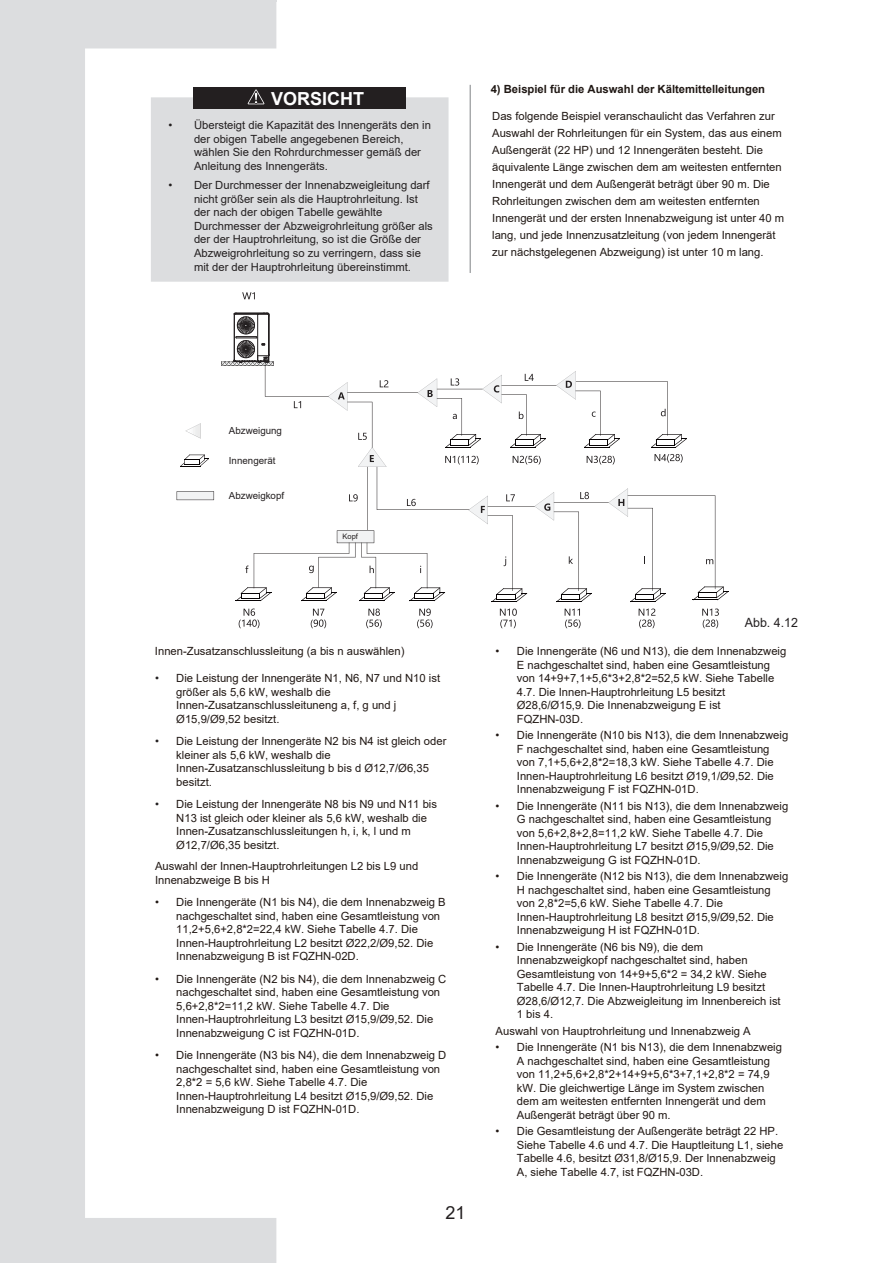
<style>
.page{position:relative;width:893px;height:1263px;background:#fff}
.page>*{position:absolute;margin:0;border:0;box-sizing:border-box;transform-origin:0 0}
.t1{font:700 18px "Arial";color:#fff}
.t2{font:18px "Arial";color:#231f20}
.t3{font:12.75px "Arial";color:#231f20}
.t4{font:11.25px/13.5px "Arial";color:#211814}
.t5{font:11.25px/17px "Arial";color:#201814}
.t6{font:11.25px/13.5px "Arial";color:#231f20}
.t7{font:700 11.25px "Arial";color:#201814}
.t8{font:9.75px "Arial";color:#231f20}
.t9{font:7.5px "Arial";color:#231f20}
.s1{color:#231f20}
</style>
<div class="page">
<svg style="left:0;top:2px;width:276px;height:1261px"></svg>
<hr style="left:0;top:0;width:276px;height:2px;background:#dcdddf">
<div style="left:151px;top:97px;width:298px;height:185px;background:#dcdddf"></div>
<div style="left:193px;top:87px;width:213px;height:21px;background:#231f20"></div>
<svg style="left:248px;top:89px;width:16px;height:15px"></svg>
<svg style="left:239px;top:608px;width:20px;height:20px"></svg>
<svg style="left:366px;top:608px;width:16px;height:20px"></svg>
<svg style="left:500px;top:608px;width:17px;height:20px"></svg>
<svg style="left:565px;top:608px;width:16px;height:20px"></svg>
<svg style="left:639px;top:608px;width:16px;height:20px"></svg>
<svg style="left:702px;top:608px;width:17px;height:20px"></svg>
<svg style="left:311px;top:609px;width:15px;height:19px"></svg>
<svg style="left:417px;top:608px;width:16px;height:20px"></svg>
<svg style="left:242px;top:292px;width:13px;height:7px"></svg>
<svg style="left:186px;top:423px;width:15px;height:16px"></svg>
<svg style="left:177px;top:491px;width:37px;height:9px"></svg>
<svg style="left:180px;top:454px;width:29px;height:13px"></svg>
<svg style="left:221px;top:313px;width:508px;height:289px"></svg>
<hr style="left:470px;top:85px;width:1px;height:188px;background:#808285">
<h1 class="t1" style="left:271px;top:86px;width:95px">VORSICHT</h1>
<p class="t6" style="left:194px;top:119px;width:238px;text-indent:-26px">• Übersteigt die Kapazität des Innengeräts den in der obigen Tabelle angegebenen Bereich, wählen Sie den Rohrdurchmesser gemäß der Anleitung des Innengeräts.</p>
<p class="t6" style="left:194px;top:179px;width:240px;text-indent:-26px">• Der Durchmesser der Innenabzweigleitung darf nicht größer sein als die Hauptrohrleitung. Ist der nach der obigen Tabelle gewählte Durchmesser der Abzweigrohrleitung größer als der der Hauptrohrleitung, so ist die Größe der Abzweigrohrleitung so zu verringern, dass sie mit der der Hauptrohrleitung übereinstimmt.</p>
<p class="t7" style="left:491px;top:81px;width:276px">4) Beispiel für die Auswahl der Kältemittelleitungen</p>
<p class="t5" style="left:492px;top:107px;width:294px">Das folgende Beispiel veranschaulicht das Verfahren zur Auswahl der Rohrleitungen für ein System, das aus einem Außengerät (22 HP) und 12 Innengeräten besteht. Die äquivalente Länge zwischen dem am weitesten entfernten Innengerät und dem Außengerät beträgt über 90 m. Die Rohrleitungen zwischen dem am weitesten entfernten Innengerät und der ersten Innenabzweigung ist unter 40 m lang, und jede Innenzusatzleitung (von jedem Innengerät zur nächstgelegenen Abzweigung) ist unter 10 m lang.</p>
<p class="t8" style="left:229px;top:424px;width:55px">Abzweigung</p>
<p class="t8" style="left:229px;top:454px;width:48px">Innengerät</p>
<p class="t8" style="left:229px;top:488px;width:57px">Abzweigkopf</p>
<p class="t9" style="left:343px;top:531px;width:17px">Kopf</p>
<p class="t4" style="left:155px;top:644px;width:251px">Innen-Zusatzanschlussleitung (a bis n auswählen)</p>
<p class="t4" style="left:176px;top:672px;width:265px;text-indent:-21px"><span class="s1">•</span> Die Leistung der Innengeräte N1, N6, N7 und N10 ist größer als 5,6 kW, weshalb die Innen-Zusatzanschlussleituneng a, f, g und j Ø15,9/Ø9,52 besitzt.</p>
<p class="t4" style="left:176px;top:735px;width:272px;text-indent:-21px"><span class="s1">•</span> Die Leistung der Innengeräte N2 bis N4 ist gleich oder kleiner als 5,6 kW, weshalb die Innen-Zusatzanschlussleitung b bis d Ø12,7/Ø6,35 besitzt.</p>
<p class="t4" style="left:176px;top:798px;width:262px;text-indent:-21px"><span class="s1">•</span> Die Leistung der Innengeräte N8 bis N9 und N11 bis N13 ist gleich oder kleiner als 5,6 kW, weshalb die Innen-Zusatzanschlussleitungen h, i, k, l und m Ø12,7/Ø6,35 besitzt.</p>
<p class="t4" style="left:155px;top:859px;width:265px">Auswahl der Innen-Hauptrohrleitungen L2 bis L9 und<br>Innenabzweige B bis H</p>
<p class="t4" style="left:176px;top:895px;width:271px;text-indent:-21px">• Die Innengeräte (N1 bis N4), die dem Innenabzweig B nachgeschaltet sind, haben eine Gesamtleistung von 11,2+5,6+2,8*2=22,4 kW. Siehe Tabelle 4.7. Die Innen-Hauptrohrleitung L2 besitzt Ø22,2/Ø9,52. Die Innenabzweigung B ist FQZHN-02D.</p>
<p class="t4" style="left:176px;top:972px;width:272px;text-indent:-21px">• Die Innengeräte (N2 bis N4), die dem Innenabzweig C nachgeschaltet sind, haben eine Gesamtleistung von 5,6+2,8*2=11,2 kW. Siehe Tabelle 4.7. Die Innen-Hauptrohrleitung L3 besitzt Ø15,9/Ø9,52. Die Innenabzweigung C ist FQZHN-01D.</p>
<p class="t4" style="left:176px;top:1048px;width:272px;text-indent:-21px">• Die Innengeräte (N3 bis N4), die dem Innenabzweig D nachgeschaltet sind, haben eine Gesamtleistung von 2,8*2 = 5,6 kW. Siehe Tabelle 4.7. Die Innen-Hauptrohrleitung L4 besitzt Ø15,9/Ø9,52. Die Innenabzweigung D ist FQZHN-01D.</p>
<h1 class="t2" style="left:445px;top:1200px;width:22px">21</h1>
<p class="t3" style="left:745px;top:614px;width:55px">Abb. 4.12</p>
<p class="t4" style="left:517px;top:644px;width:271px;text-indent:-21px">• Die Innengeräte (N6 und N13), die dem Innenabzweig E nachgeschaltet sind, haben eine Gesamtleistung von 14+9+7,1+5,6*3+2,8*2=52,5 kW. Siehe Tabelle 4.7. Die Innen-Hauptrohrleitung L5 besitzt Ø28,6/Ø15,9. Die Innenabzweigung E ist FQZHN-03D.</p>
<p class="t4" style="left:517px;top:728px;width:273px;text-indent:-21px">• Die Innengeräte (N10 bis N13), die dem Innenabzweig F nachgeschaltet sind, haben eine Gesamtleistung von 7,1+5,6+2,8*2=18,3 kW. Siehe Tabelle 4.7. Die Innen-Hauptrohrleitung L6 besitzt Ø19,1/Ø9,52. Die Innenabzweigung F ist FQZHN-01D.</p>
<p class="t4" style="left:517px;top:799px;width:273px;text-indent:-21px">• Die Innengeräte (N11 bis N13), die dem Innenabzweig G nachgeschaltet sind, haben eine Gesamtleistung von 5,6+2,8+2,8=11,2 kW. Siehe Tabelle 4.7. Die Innen-Hauptrohrleitung L7 besitzt Ø15,9/Ø9,52. Die Innenabzweigung G ist FQZHN-01D.</p>
<p class="t4" style="left:517px;top:869px;width:273px;text-indent:-21px">• Die Innengeräte (N12 bis N13), die dem Innenabzweig H nachgeschaltet sind, haben eine Gesamtleistung von 2,8*2=5,6 kW. Siehe Tabelle 4.7. Die Innen-Hauptrohrleitung L8 besitzt Ø15,9/Ø9,52. Die Innenabzweigung H ist FQZHN-01D.</p>
<p class="t4" style="left:517px;top:940px;width:265px;text-indent:-21px">• Die Innengeräte (N6 bis N9), die dem Innenabzweigkopf nachgeschaltet sind, haben Gesamtleistung von 14+9+5,6*2 = 34,2 kW. Siehe Tabelle 4.7. Die Innen-Hauptrohrleitung L9 besitzt Ø28,6/Ø12,7. Die Abzweigleitung im Innenbereich ist 1 bis 4.</p>
<p class="t4" style="left:496px;top:1024px;width:257px">Auswahl von Hauptrohrleitung und Innenabzweig A</p>
<p class="t4" style="left:517px;top:1040px;width:267px;text-indent:-21px">• Die Innengeräte (N1 bis N13), die dem Innenabzweig A nachgeschaltet sind, haben eine Gesamtleistung von 11,2+5,6+2,8*2+14+9+5,6*3+7,1+2,8*2 = 74,9 kW. Die gleichwertige Länge im System zwischen dem am weitesten entfernten Innengerät und dem Außengerät beträgt über 90 m.</p>
<p class="t4" style="left:517px;top:1124px;width:268px;text-indent:-21px">• Die Gesamtleistung der Außengeräte beträgt 22 HP.<br>Siehe Tabelle 4.6 und 4.7. Die Hauptleitung L1, siehe Tabelle 4.6, besitzt Ø31,8/Ø15,9. Der Innenabzweig A, siehe Tabelle 4.7, ist FQZHN-03D.</p>
</div>
